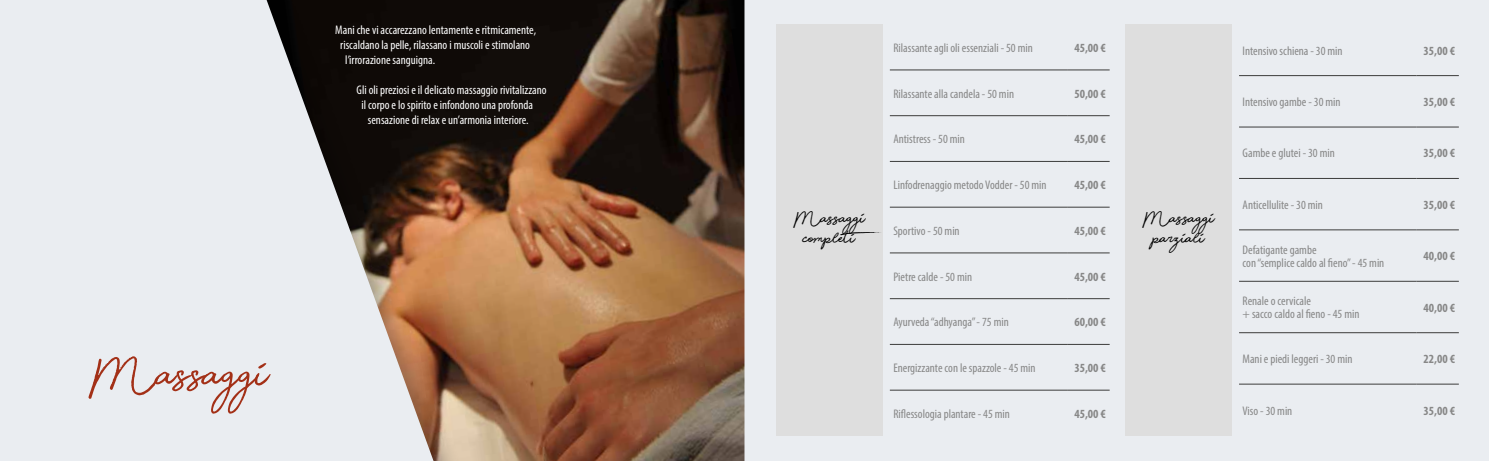
<style>
.page{position:relative;width:1489px;height:461px;background:#fff}
.page>*{position:absolute;margin:0;border:0;box-sizing:border-box;transform-origin:0 0}
.t1{font:62.5px "Beauty";color:#a33017}
.t2{font:25px/20px "Beauty";color:#000}
.t3{font:condensed 12.5px/12.5px "Myriad Pro";color:#878787}
.t4{font:condensed 12.5px "Myriad Pro";color:#fff}
.t5{font:700 condensed 12.5px "Myriad Pro";color:#878787}
</style>
<div class="page">
<div style="left:0;top:0;width:1488px;height:461px;background:#eaedf1"></div>
<img style="left:475px;top:0;width:269px;height:461px">
<div style="left:0;top:0;width:475px;height:461px;background:#000;opacity:.3"></div>
<svg style="left:0;top:0;width:433px;height:461px"></svg>
<div style="left:776px;top:24px;width:106px;height:412px;background:#dedede"></div>
<hr style="left:889px;top:70px;width:178px;height:1px;background:#3c3c3b">
<hr style="left:889px;top:115px;width:178px;height:1px;background:#3c3c3b">
<hr style="left:889px;top:161px;width:178px;height:1px;background:#3c3c3b">
<hr style="left:889px;top:207px;width:178px;height:1px;background:#3c3c3b">
<hr style="left:889px;top:253px;width:178px;height:1px;background:#3c3c3b">
<hr style="left:889px;top:298px;width:178px;height:1px;background:#3c3c3b">
<hr style="left:889px;top:344px;width:178px;height:1px;background:#3c3c3b">
<hr style="left:889px;top:390px;width:178px;height:1px;background:#3c3c3b">
<hr style="left:1067px;top:70px;width:42px;height:1px;background:#3c3c3b">
<hr style="left:1067px;top:115px;width:42px;height:1px;background:#3c3c3b">
<hr style="left:1067px;top:161px;width:42px;height:1px;background:#3c3c3b">
<hr style="left:1067px;top:207px;width:42px;height:1px;background:#3c3c3b">
<hr style="left:1067px;top:253px;width:42px;height:1px;background:#3c3c3b">
<hr style="left:1067px;top:298px;width:42px;height:1px;background:#3c3c3b">
<hr style="left:1067px;top:344px;width:42px;height:1px;background:#3c3c3b">
<hr style="left:1067px;top:390px;width:42px;height:1px;background:#3c3c3b">
<div style="left:1125px;top:24px;width:106px;height:411px;background:#dedede"></div>
<hr style="left:1238px;top:75px;width:178px;height:1px;background:#3c3c3b">
<hr style="left:1238px;top:127px;width:178px;height:1px;background:#3c3c3b">
<hr style="left:1238px;top:178px;width:178px;height:1px;background:#3c3c3b">
<hr style="left:1238px;top:229px;width:178px;height:1px;background:#3c3c3b">
<hr style="left:1238px;top:281px;width:178px;height:1px;background:#3c3c3b">
<hr style="left:1238px;top:332px;width:178px;height:1px;background:#3c3c3b">
<hr style="left:1238px;top:384px;width:178px;height:1px;background:#3c3c3b">
<hr style="left:1416px;top:75px;width:42px;height:1px;background:#3c3c3b">
<hr style="left:1416px;top:127px;width:42px;height:1px;background:#3c3c3b">
<hr style="left:1416px;top:178px;width:42px;height:1px;background:#3c3c3b">
<hr style="left:1416px;top:229px;width:42px;height:1px;background:#3c3c3b">
<hr style="left:1416px;top:281px;width:42px;height:1px;background:#3c3c3b">
<hr style="left:1416px;top:332px;width:42px;height:1px;background:#3c3c3b">
<hr style="left:1416px;top:384px;width:42px;height:1px;background:#3c3c3b">
<p class="t4" style="left:335px;top:22px;width:202px">Mani che vi accarezzano lentamente e ritmicamente,</p>
<p class="t4" style="left:340px;top:37px;width:191px">riscaldano la pelle, rilassano i muscoli e stimolano</p>
<p class="t4" style="left:345px;top:52px;width:91px">l’irrorazione sanguigna.</p>
<p class="t4" style="left:356px;top:82px;width:192px">Gli oli preziosi e il delicato massaggio rivitalizzano</p>
<p class="t4" style="left:361px;top:97px;width:173px">il corpo e lo spirito e infondono una profonda</p>
<p class="t4" style="left:368px;top:112px;width:162px">sensazione di relax e un’armonia interiore.</p>
<h1 class="t1" style="left:89px;top:349px;width:182px">Massaggi</h1>
<h2 class="t2" style="left:803px;top:212px;width:84px;text-indent:-10px">Massaggi completi</h2>
<p class="t3" style="left:893px;top:41px;width:141px">Rilassante agli oli essenziali - 50 min</p>
<p class="t5" style="left:1074px;top:40px;width:33px">45,00 €</p>
<p class="t3" style="left:893px;top:87px;width:122px">Rilassante alla candela - 50 min</p>
<p class="t5" style="left:1074px;top:85px;width:33px">50,00 €</p>
<p class="t3" style="left:893px;top:133px;width:73px">Antistress - 50 min</p>
<p class="t5" style="left:1074px;top:131px;width:33px">45,00 €</p>
<p class="t3" style="left:893px;top:178px;width:155px">Linfodrenaggio metodo Vodder - 50 min</p>
<p class="t5" style="left:1074px;top:177px;width:33px">45,00 €</p>
<p class="t3" style="left:893px;top:224px;width:68px">Sportivo - 50 min</p>
<p class="t5" style="left:1074px;top:223px;width:33px">45,00 €</p>
<p class="t3" style="left:893px;top:270px;width:80px">Pietre calde - 50 min</p>
<p class="t5" style="left:1074px;top:268px;width:33px">45,00 €</p>
<p class="t3" style="left:893px;top:315px;width:117px">Ayurveda “adhyanga” - 75 min</p>
<p class="t5" style="left:1074px;top:314px;width:33px">60,00 €</p>
<p class="t3" style="left:893px;top:361px;width:144px">Energizzante con le spazzole - 45 min</p>
<p class="t5" style="left:1074px;top:360px;width:33px">35,00 €</p>
<p class="t3" style="left:893px;top:407px;width:118px">Riflessologia plantare - 45 min</p>
<p class="t5" style="left:1074px;top:405px;width:33px">45,00 €</p>
<h2 class="t2" style="left:1142px;top:211px;width:74px;text-align:center">Massaggi parziali</h2>
<p class="t3" style="left:1242px;top:44px;width:102px">Intensivo schiena - 30 min</p>
<p class="t5" style="left:1423px;top:43px;width:33px">35,00 €</p>
<p class="t3" style="left:1242px;top:95px;width:99px">Intensivo gambe - 30 min</p>
<p class="t5" style="left:1423px;top:94px;width:33px">35,00 €</p>
<p class="t3" style="left:1242px;top:147px;width:94px">Gambe e glutei - 30 min</p>
<p class="t5" style="left:1423px;top:145px;width:33px">35,00 €</p>
<p class="t3" style="left:1242px;top:198px;width:82px">Anticellulite - 30 min</p>
<p class="t5" style="left:1423px;top:197px;width:33px">35,00 €</p>
<p class="t3" style="left:1242px;top:243px;width:143px">Defatigante gambe<br>con “semplice caldo al fieno” - 45 min</p>
<p class="t5" style="left:1423px;top:248px;width:33px">40,00 €</p>
<p class="t3" style="left:1242px;top:295px;width:118px">Renale o cervicale<br>+ sacco caldo al fieno - 45 min</p>
<p class="t5" style="left:1423px;top:299px;width:33px">40,00 €</p>
<p class="t3" style="left:1242px;top:352px;width:111px">Mani e piedi leggeri - 30 min</p>
<p class="t5" style="left:1423px;top:351px;width:33px">22,00 €</p>
<p class="t3" style="left:1242px;top:404px;width:51px">Viso - 30 min</p>
<p class="t5" style="left:1423px;top:402px;width:33px">35,00 €</p>
</div>
